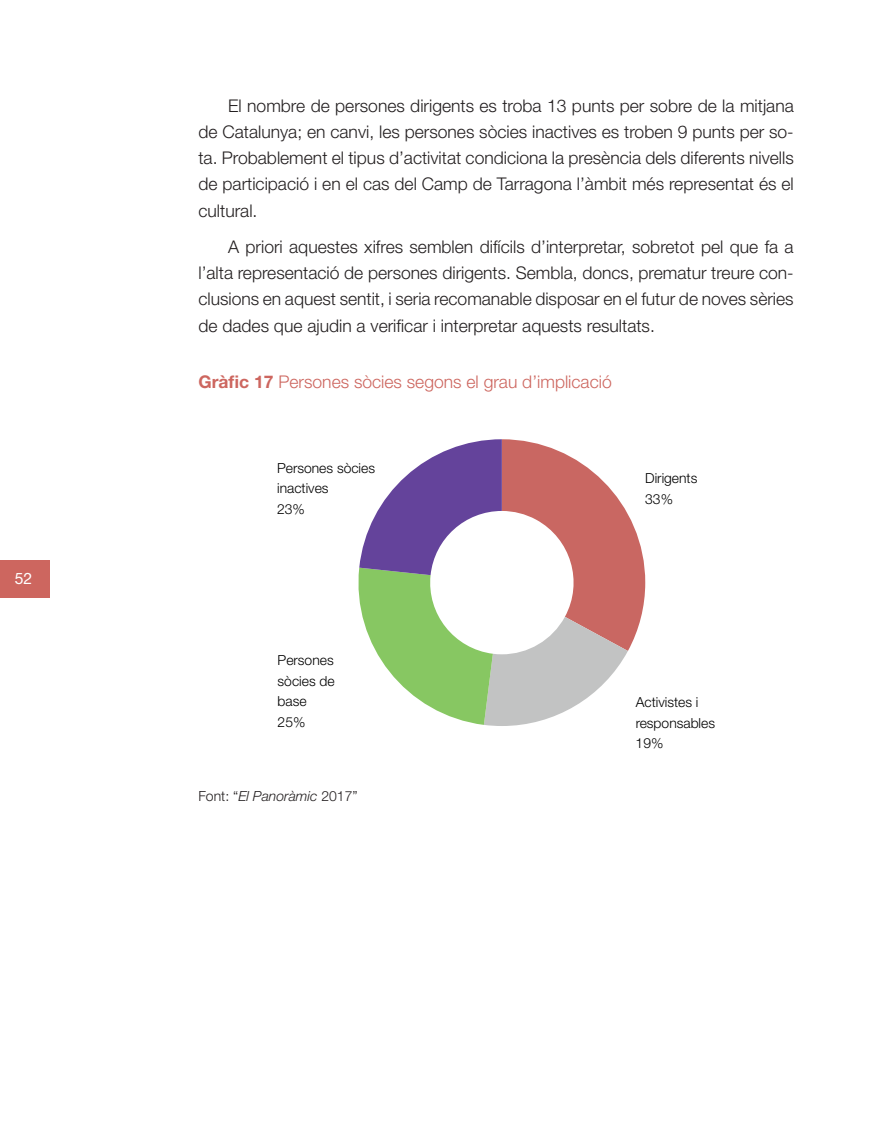
<style>
.page{position:relative;width:893px;height:1141px;background:#fff}
.page>*{position:absolute;margin:0;border:0;box-sizing:border-box;transform-origin:0 0}
.Text_sagnat{font:300 17.5px/26.2px "Helvetica Neue LT Std";color:#231f20;text-align:justify}
.Titol_GRAFIC{font:300 17.5px "Helvetica Neue LT Std";color:#cd665f}
.t1{font:15.75px "Helvetica Neue LT Std";color:#fff}
.Taula_Font{font:300 14px "Helvetica Neue LT Std";color:#231f20}
.t2{font:300 13.83px/20.8px "Helvetica Neue LT Std";color:#000001}
.s1{font-weight:700}
.s2{font-style:italic}
</style>
<div class="page">
<div style="left:0;top:561px;width:49px;height:37px;background:#cd665f"></div>
<svg style="left:358px;top:439px;width:287px;height:287px"></svg>
<p class="t1" style="left:15px;top:569px;width:19px">52</p>
<p class="Text_sagnat" style="left:198px;top:92px;width:597px;text-indent:30px">El nombre de persones dirigents es troba 13 punts per sobre de la mitjana de Catalunya; en canvi, les persones sòcies inactives es troben 9 punts per so&shy;ta. Probablement el tipus d’activitat condiciona la presència dels diferents nivells de participació i en el cas del Camp de Tarragona l’àmbit més representat és el cultural.</p>
<p class="Text_sagnat" style="left:198px;top:233px;width:597px;text-indent:30px">A priori aquestes xifres semblen difícils d’interpretar, sobretot pel que fa a l’alta representació de persones dirigents. Sembla, doncs, prematur treure con&shy;clusions en aquest sentit, i seria recomanable disposar en el futur de noves sèries de dades que ajudin a verificar i interpretar aquests resultats.</p>
<p class="Titol_GRAFIC" style="left:198px;top:371px;width:415px"><span class="s1">Gràfic 17</span> Persones sòcies segons el grau d’implicació</p>
<p class="t2" style="left:277px;top:457px;width:99px">Persones sòcies inactives<br>23%</p>
<p class="t2" style="left:278px;top:649px;width:59px">Persones sòcies de base<br>25%</p>
<p class="Taula_Font" style="left:198px;top:788px;width:161px">Font: “<span class="s2">El Panoràmic</span> 2017”</p>
<p class="t2" style="left:645px;top:467px;width:54px">Dirigents<br>33%</p>
<p class="t2" style="left:636px;top:691px;width:81px">Activistes i responsables<br>19%</p>
</div>
